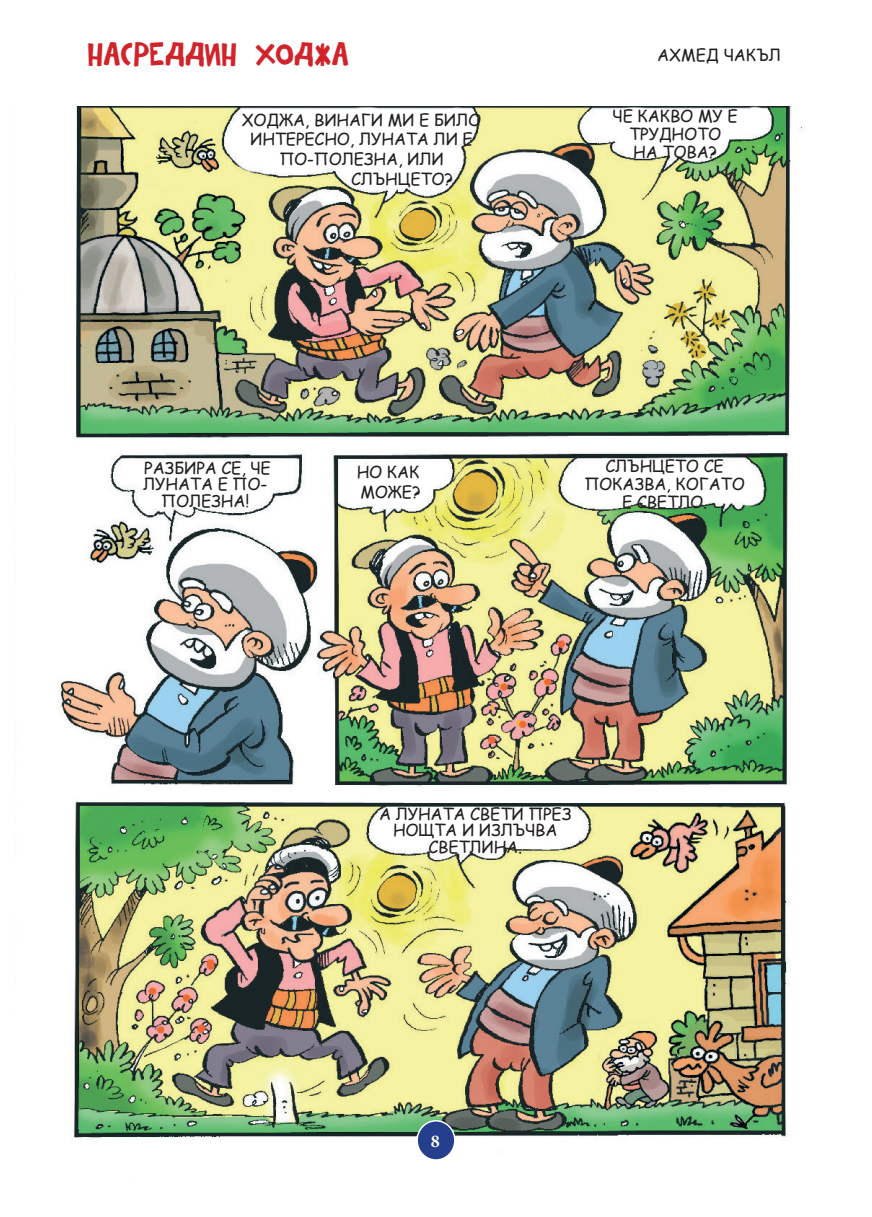
<style>
.page{position:relative;width:872px;height:1217px;background:#fff}
.page>*{position:absolute;margin:0;border:0;box-sizing:border-box;transform-origin:0 0}
.t1{font:35.7px "Rumpelstiltskin";color:#d1232a}
.t2{font:700 18px "Minion Pro";color:#fff}
.t3{font:16.5px/18px "Comic Sans MS";letter-spacing:-.01em;color:#231f20;text-align:center}
</style>
<div class="page">
<img style="left:58px;top:106px;width:745px;height:1051px">
<div style="left:417px;top:1120px;width:38px;height:39px;background:#253f8e;border-radius:50%"></div>
<div style="left:416px;top:1119px;width:39px;height:41px;border:2px solid #fff;border-radius:50%"></div>
<h1 class="t1" style="left:87px;top:31px;width:262px">насреддин ходжа</h1>
<p class="t3" style="left:657px;top:45px;width:125px">АХМЕД ЧАКЪЛ</p>
<p class="t3" style="left:242px;top:110px;width:241px">ХОДЖА, ВИНАГИ МИ Е БИЛО</p>
<p class="t3" style="left:250px;top:130px;width:224px">ИНТЕРЕСНО, ЛУНАТА ЛИ Е</p>
<p class="t3" style="left:279px;top:149px;width:166px">ПО-ПОЛЕЗНА, ИЛИ</p>
<p class="t3" style="left:351px;top:169px;width:104px">СЛЪНЦЕТО?</p>
<p class="t3" style="left:612px;top:106px;width:127px">ЧЕ КАКВО МУ Е<br>ТРУДНОТО<br>НА ТОВА?</p>
<p class="t3" style="left:143px;top:459px;width:129px;line-height:16.5px">РАЗБИРА СЕ, ЧЕ<br>ЛУНАТА Е ПО-<br>ПОЛЕЗНА!</p>
<p class="t3" style="left:357px;top:461px;width:65px;line-height:19.5px;text-align:left">НО КАК<br>МОЖЕ?</p>
<p class="t3" style="left:584px;top:456px;width:162px">СЛЪНЦЕТО СЕ<br>ПОКАЗВА, КОГАТО<br>Е СВЕТЛО.</p>
<p class="t3" style="left:379px;top:804px;width:194px;line-height:16.5px">А ЛУНАТА СВЕТИ ПРЕЗ<br>НОЩТА И ИЗЛЪЧВА<br>СВЕТЛИНА.</p>
<p class="t2" style="left:430px;top:1128px;width:10px">8</p>
</div>
